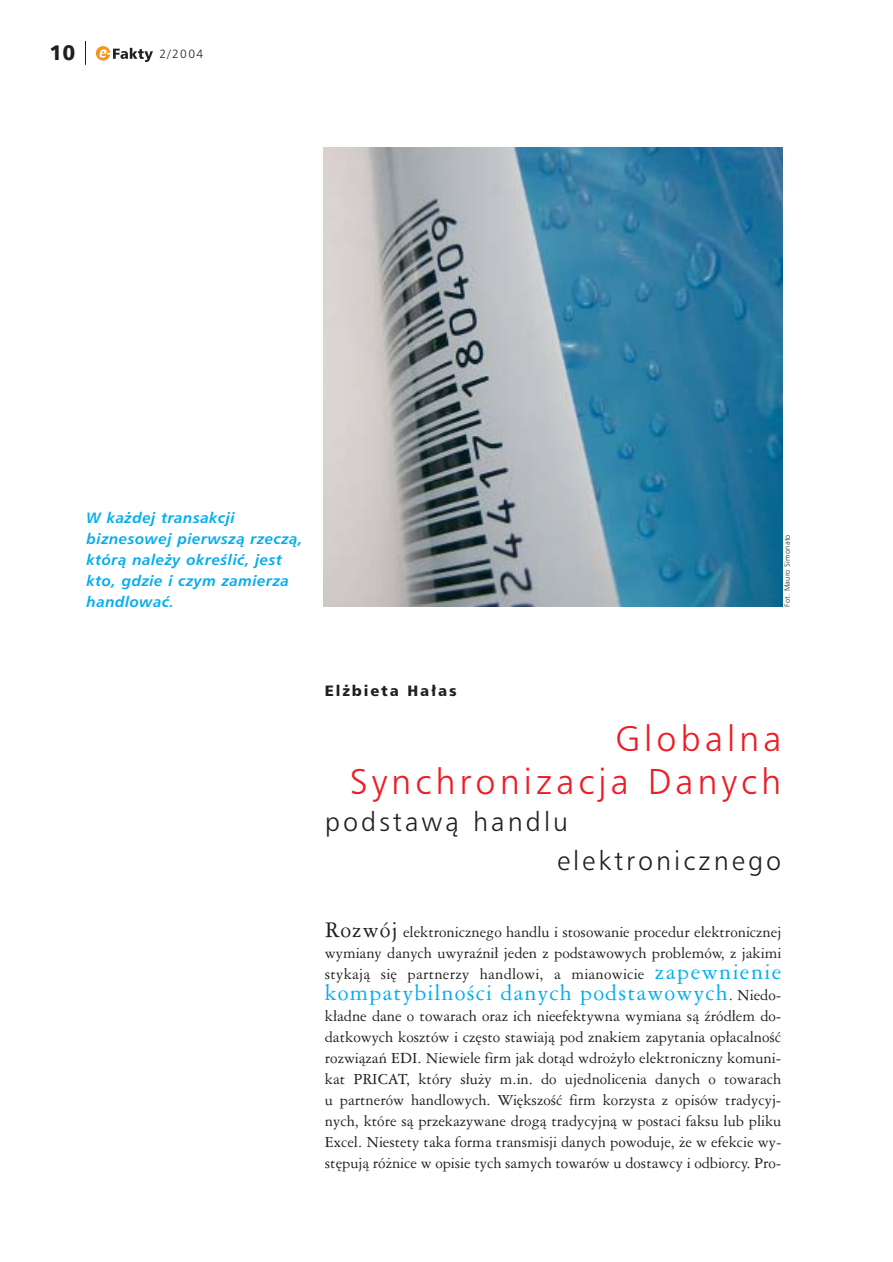
<style>
.page{position:relative;width:893px;height:1262px;background:#fff}
.page>*{position:absolute;margin:0;border:0;box-sizing:border-box;transform-origin:0 0}
.t1{font:300 36px/43.2px "Humanist Triple Seven PL";letter-spacing:.11em;color:#ee1c24;text-align:right}
.t2{font:300 27px/39px "Humanist Triple Seven PL";letter-spacing:.11em;color:#231f1f}
.t3{font:24px "American Garamond PL";letter-spacing:.05em;color:#00adef}
.t4{font:900 21px "Humanist Triple Seven PL";color:#231f1f}
.t5{font:16.5px/21px "American Garamond PL";color:#231f1f;text-align:justify}
.t6{font:italic 700 15px/21px "Humanist Triple Seven PL";letter-spacing:.03em;color:#00adef}
.t7{font:900 15px "Humanist Triple Seven PL";letter-spacing:.125em;color:#231f1f}
.t8{font:300 12px "Humanist Triple Seven PL";color:#231f1f}
.t9{font:300 7.5px "Humanist Triple Seven PL";letter-spacing:.03em;color:#231f1f}
.s1{font-size:24px}
.s2{font-size:24px;color:#00adef}
.s3{font-size:16.5px;color:#231f1f}
</style>
<div class="page">
<svg style="left:85px;top:41px;width:1px;height:24px"></svg>
<svg style="left:96px;top:46px;width:57px;height:16px"></svg>
<img style="left:323px;top:147px;width:459px;height:459px">
<p class="t4" style="left:50px;top:45px;width:27px">10</p>
<p class="t8" style="left:159px;top:50px;width:45px">2/2004</p>
<p class="t6" style="left:87px;top:509px;width:217px">W ka˝dej transakcji biznesowej pierwszà rzeczà, którà nale˝y okreÊliç, jest kto, gdzie i czym zamierza handlowaç.</p>
<p class="t9" style="left:784px;top:607px;width:74px;rotate:-90deg">Fot. Mauro Simonato</p>
<p class="t7" style="left:325px;top:685px;width:133px">El˝bieta Ha∏as</p>
<h1 class="t1" style="left:350px;top:721px;width:433px">Globalna<br>Synchronizacja Danych</h1>
<h2 class="t2" style="left:557px;top:805px;width:226px;text-indent:-232px">podstawà handlu elektronicznego</h2>
<p class="t5" style="left:325px;top:922px;width:458px"><span class="s1">Rozwój</span> elektronicznego handlu i stosowanie procedur elektronicznej wymiany danych uwyraêni∏ jeden z podstawowych problemów, z jakimi stykajà si´ partnerzy handlowi, a mianowicie <span class="s2">zapewnienie</span></p>
<h3 class="t3" style="left:325px;top:983px;width:458px">kompatybilnoÊci danych podstawowych<span class="s3">. Niedo-</span></h3>
<p class="t5" style="left:325px;top:1006px;width:458px">k∏adne dane o towarach oraz ich nieefektywna wymiana sà êród∏em do&shy;datkowych kosztów i cz´sto stawiajà pod znakiem zapytania op∏acalnoÊç rozwiàzaƒ EDI. Niewiele firm jak dotàd wdro˝y∏o elektroniczny komuni&shy;kat PRICAT, który s∏u˝y m.in. do ujednolicenia danych o towarach u partnerów handlowych. Wi´kszoÊç firm korzysta z opisów tradycyj&shy;nych, które sà przekazywane drogà tradycyjnà w postaci faksu lub pliku Excel. Niestety taka forma transmisji danych powoduje, ˝e w efekcie wy&shy;st´pujà ró˝nice w opisie tych samych towarów u dostawcy i odbiorcy. Pro-</p>
</div>
